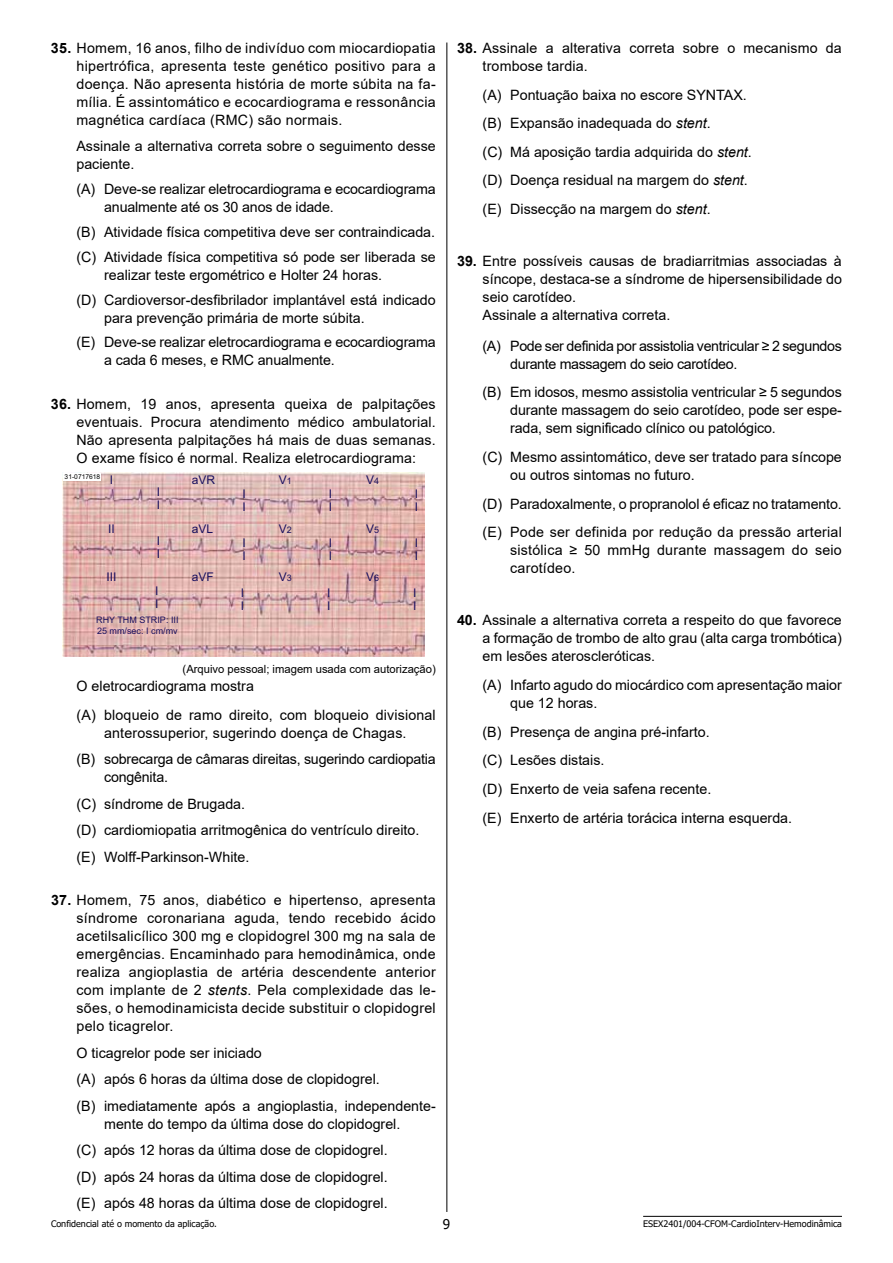
<style>
.page{position:relative;width:893px;height:1263px;background:#fff}
.page>*{position:absolute;margin:0;border:0;box-sizing:border-box;transform-origin:0 0}
.t1{font:14.25px/18px "Arial";color:#000}
.t2{font:14.25px/18px "Arial";letter-spacing:-.025em;color:#000}
.t3{font:13.5px "Tahoma";color:#000}
.t4{font:12px/12.6px "Arial";color:#180f5e}
.t5{font:11.25px "Arial";color:#000}
.t6{font:9px "Tahoma";color:#000}
.t7{font:9px/10.8px "Arial";color:#180f5e}
.t8{font:6.75px "Arial";color:#000}
.s1{font-weight:700}
.s2{font-size:12px;color:#180f5e}
.s3{font-size:9px}
.s4{font-style:italic}
</style>
<div class="page">
<hr style="left:643px;top:1216px;width:199px;height:1px;background:#000">
<hr style="left:446px;top:43px;width:1px;height:1169px;background:#000">
<img style="left:63px;top:472px;width:361px;height:184px">
<div style="left:63px;top:473px;width:38px;height:8px;background:#fff"></div>
<p class="t1" style="left:76px;top:39px;width:361px;text-align:justify;text-indent:-26px"><span class="s1">35.</span> Homem, 16 anos, filho de indivíduo com miocardiopatia hipertrófica, apresenta teste genético positivo para a doença. Não apresenta história de morte súbita na fa&shy;mília. É assintomático e ecocardiograma e ressonância magnética cardíaca (RMC) são normais.</p>
<p class="t1" style="left:76px;top:137px;width:361px">Assinale a alternativa correta sobre o seguimento desse paciente.</p>
<p class="t1" style="left:104px;top:180px;width:333px;text-indent:-28px">(A) Deve-se realizar eletrocardiograma e ecocardiograma anualmente até os 30 anos de idade.</p>
<p class="t1" style="left:76px;top:219px;width:361px;line-height:24.8px">(B) Atividade física competitiva deve ser contraindicada. (C) Atividade física competitiva só pode ser liberada se</p>
<p class="t1" style="left:76px;top:262px;width:361px;line-height:24.8px;text-indent:28px">realizar teste ergométrico e Holter 24 horas.<br>(D) Cardioversor-desfibrilador implantável está indicado</p>
<p class="t1" style="left:76px;top:305px;width:361px;line-height:24.8px;text-indent:28px">para prevenção primária de morte súbita.<br>(E) Deve-se realizar eletrocardiograma e ecocardiograma</p>
<p class="t1" style="left:104px;top:351px;width:232px">a cada 6 meses, e RMC anualmente.</p>
<p class="t1" style="left:76px;top:395px;width:361px;text-align:justify;text-indent:-26px"><span class="s1">36.</span> Homem, 19 anos, apresenta queixa de palpitações eventuais. Procura atendimento médico ambulatorial.<br>Não apresenta palpitações há mais de duas semanas.<br>O exame físico é normal. Realiza eletrocardiograma:</p>
<p class="t8" style="left:65px;top:472px;width:50px">31-0717618 <span class="s2">I</span></p>
<p class="t4" style="left:108px;top:522px;width:8px">II</p>
<p class="t4" style="left:107px;top:570px;width:12px">III</p>
<p class="t7" style="left:96px;top:614px;width:84px">RHY THM STRIP: III<br>25 mm/sec: I cm/mv</p>
<p class="t4" style="left:192px;top:473px;width:25px">aVR</p>
<p class="t4" style="left:279px;top:473px;width:15px">V<span class="s3">1</span></p>
<p class="t4" style="left:366px;top:473px;width:15px">V<span class="s3">4</span></p>
<p class="t4" style="left:157px;top:485px;width:5px">I<br>I</p>
<p class="t4" style="left:242px;top:487px;width:5px">I<br>I</p>
<p class="t4" style="left:329px;top:487px;width:5px">I<br>I</p>
<p class="t4" style="left:415px;top:487px;width:5px">I<br>I</p>
<p class="t4" style="left:192px;top:523px;width:23px">aVL</p>
<p class="t4" style="left:279px;top:523px;width:15px">V<span class="s3">2</span></p>
<p class="t4" style="left:366px;top:523px;width:15px">V<span class="s3">5</span></p>
<p class="t4" style="left:157px;top:535px;width:5px">I<br>I</p>
<p class="t4" style="left:242px;top:537px;width:5px">I<br>I</p>
<p class="t4" style="left:329px;top:537px;width:5px">I<br>I</p>
<p class="t4" style="left:415px;top:537px;width:5px">I<br>I</p>
<p class="t4" style="left:192px;top:570px;width:24px">aVF</p>
<p class="t4" style="left:279px;top:570px;width:14px">V<span class="s3">3</span></p>
<p class="t4" style="left:366px;top:570px;width:15px">V<span class="s3">6</span></p>
<p class="t4" style="left:155px;top:584px;width:5px">I<br>I</p>
<p class="t4" style="left:241px;top:586px;width:5px">I<br>I</p>
<p class="t4" style="left:327px;top:586px;width:5px">I<br>I</p>
<p class="t4" style="left:413px;top:586px;width:5px">I<br>I</p>
<p class="t5" style="left:183px;top:661px;width:255px">(Arquivo pessoal; imagem usada com autorização)</p>
<p class="t1" style="left:77px;top:672px;width:361px;line-height:28.7px">O eletrocardiograma mostra<br>(A) bloqueio de ramo direito, com bloqueio divisional</p>
<p class="t1" style="left:77px;top:719px;width:361px;line-height:26.5px;text-align:center">anterossuperior, sugerindo doença de Chagas.<br>(B) sobrecarga de câmaras direitas, sugerindo cardiopatia</p>
<p class="t1" style="left:77px;top:764px;width:344px;line-height:26.5px;text-indent:28px">congênita.<br>(C) síndrome de Brugada.<br>(D) cardiomiopatia arritmogênica do ventrículo direito. (E) Wolff-Parkinson-White.</p>
<p class="t1" style="left:77px;top:891px;width:361px;text-align:justify;text-indent:-26px"><span class="s1">37.</span> Homem, 75 anos, diabético e hipertenso, apresenta síndrome coronariana aguda, tendo recebido ácido acetilsalicílico 300 mg e clopidogrel 300 mg na sala de emergências. Encaminhado para hemodinâmica, onde realiza angioplastia de artéria descendente anterior com implante de 2 <span class="s4">stents</span>. Pela complexidade das le&shy;sões, o hemodinamicista decide substituir o clopidogrel pelo ticagrelor.</p>
<p class="t1" style="left:77px;top:1039px;width:361px;line-height:26.5px">O ticagrelor pode ser iniciado<br>(A) após 6 horas da última dose de clopidogrel.<br>(B) imediatamente após a angioplastia, independente-</p>
<p class="t1" style="left:77px;top:1110px;width:325px;line-height:26.5px;text-indent:28px">mente do tempo da última dose do clopidogrel. (C) após 12 horas da última dose de clopidogrel. (D) após 24 horas da última dose de clopidogrel. (E) após 48 horas da última dose de clopidogrel.</p>
<p class="t1" style="left:483px;top:39px;width:361px;text-indent:-26px"><span class="s1">38.</span> Assinale a alterativa correta sobre o mecanismo da trombose tardia.</p>
<p class="t1" style="left:483px;top:80px;width:271px;line-height:28.7px">(A) Pontuação baixa no escore SYNTAX. (B) Expansão inadequada do <span class="s4">stent</span>.<br>(C) Má aposição tardia adquirida do <span class="s4">stent</span>. (D) Doença residual na margem do <span class="s4">stent</span>. (E) Dissecção na margem do <span class="s4">stent</span>.</p>
<p class="t1" style="left:483px;top:252px;width:361px;text-indent:-26px"><span class="s1">39.</span> Entre possíveis causas de bradiarritmias associadas à síncope, destaca-se a síndrome de hipersensibilidade do seio carotídeo.<br>Assinale a alternativa correta.</p>
<p class="t2" style="left:510px;top:337px;width:333px;text-indent:-28px">(A) Pode ser definida por assistolia ventricular ≥ 2 segundos durante massagem do seio carotídeo.</p>
<p class="t1" style="left:510px;top:383px;width:333px;text-align:justify;text-indent:-28px">(B) Em idosos, mesmo assistolia ventricular ≥ 5 segundos durante massagem do seio carotídeo, pode ser espe&shy;rada, sem significado clínico ou patológico.</p>
<p class="t1" style="left:510px;top:448px;width:333px;text-indent:-28px">(C) Mesmo assintomático, deve ser tratado para síncope ou outros sintomas no futuro.</p>
<p class="t1" style="left:483px;top:489px;width:361px;line-height:28.7px">(D) Paradoxalmente, o propranolol é eficaz no tratamento. (E) Pode ser definida por redução da pressão arterial</p>
<p class="t1" style="left:510px;top:541px;width:333px">sistólica ≥ 50 mmHg durante massagem do seio carotídeo.</p>
<p class="t1" style="left:483px;top:611px;width:361px;text-align:justify;text-indent:-26px"><span class="s1">40.</span> Assinale a alternativa correta a respeito do que favorece a formação de trombo de alto grau (alta carga trombótica) em lesões ateroscleróticas.</p>
<p class="t1" style="left:510px;top:676px;width:333px;text-indent:-28px">(A) Infarto agudo do miocárdico com apresentação maior que 12 horas.</p>
<p class="t1" style="left:483px;top:717px;width:311px;line-height:28.7px">(B) Presença de angina pré-infarto.<br>(C) Lesões distais.<br>(D) Enxerto de veia safena recente.<br>(E) Enxerto de artéria torácica interna esquerda.</p>
<p class="t6" style="left:51px;top:1217px;width:167px">Confidencial até o momento da aplicação.</p>
<p class="t3" style="left:443px;top:1215px;width:9px">9</p>
<p class="t6" style="left:643px;top:1218px;width:200px">ESEX2401/004-CFOM-CardioInterv-Hemodinâmica</p>
</div>
